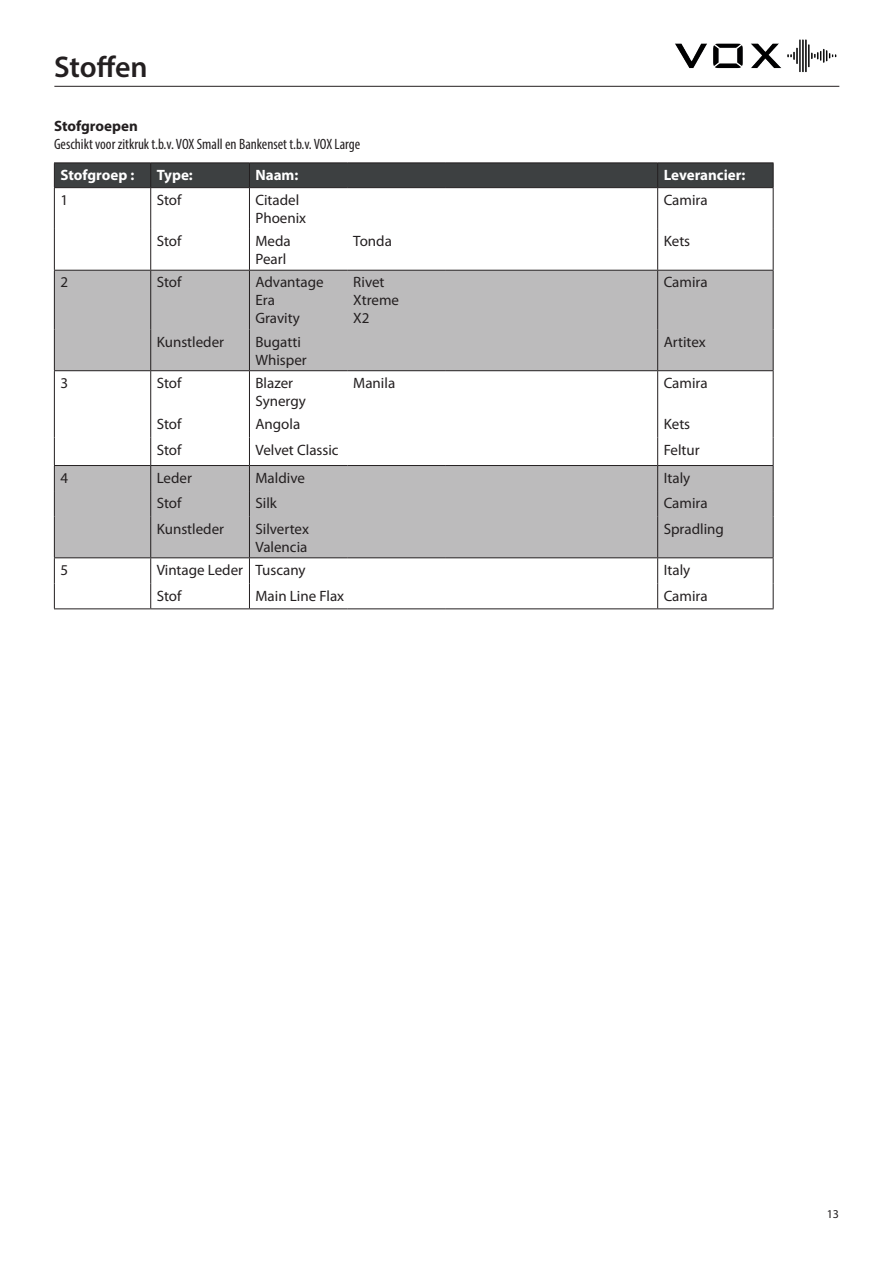
<style>
.page{position:relative;width:893px;height:1263px;background:#fff}
.page>*{position:absolute;margin:0;border:0;box-sizing:border-box;transform-origin:0 0}
.t1{font:600 30px "Myriad Pro";color:#231f20}
.t2{font:15px "Myriad Pro";color:#231f20}
.t3{font:condensed 15px/18px "Myriad Pro";color:#231f20}
.t4{font:700 15px "Myriad Pro";color:#fff}
.t5{font:12px "Myriad Pro";color:#231f20}
.s1{font-weight:700;font-stretch:normal}
</style>
<div class="page">
<hr style="left:54px;top:86px;width:785px;height:1px;background:#231f20">
<img style="left:675px;top:39px;width:162px;height:34px">
<svg style="left:55px;top:271px;width:718px;height:286px;fill:#bcbbbc"></svg>
<div style="left:54px;top:163px;width:720px;height:25px;background:#3d4041"></div>
<hr style="left:54px;top:187px;width:97px;height:1px;background:#231f20">
<hr style="left:54px;top:188px;width:1px;height:41px;background:#231f20">
<hr style="left:151px;top:187px;width:98px;height:1px;background:#231f20">
<hr style="left:150px;top:188px;width:1px;height:41px;background:#231f20">
<hr style="left:249px;top:187px;width:98px;height:1px;background:#231f20">
<hr style="left:249px;top:188px;width:1px;height:41px;background:#231f20">
<hr style="left:347px;top:187px;width:98px;height:1px;background:#231f20">
<hr style="left:445px;top:187px;width:213px;height:1px;background:#231f20">
<hr style="left:658px;top:187px;width:115px;height:1px;background:#231f20">
<hr style="left:657px;top:188px;width:1px;height:41px;background:#231f20">
<hr style="left:773px;top:188px;width:1px;height:41px;background:#231f20">
<hr style="left:54px;top:229px;width:1px;height:41px;background:#231f20">
<hr style="left:150px;top:229px;width:1px;height:41px;background:#231f20">
<hr style="left:249px;top:229px;width:1px;height:41px;background:#231f20">
<hr style="left:657px;top:229px;width:1px;height:41px;background:#231f20">
<hr style="left:773px;top:229px;width:1px;height:41px;background:#231f20">
<hr style="left:54px;top:270px;width:97px;height:1px;background:#231f20">
<hr style="left:54px;top:271px;width:1px;height:58px;background:#231f20">
<hr style="left:151px;top:270px;width:98px;height:1px;background:#231f20">
<hr style="left:150px;top:271px;width:1px;height:58px;background:#231f20">
<hr style="left:249px;top:270px;width:98px;height:1px;background:#231f20">
<hr style="left:249px;top:271px;width:1px;height:58px;background:#231f20">
<hr style="left:347px;top:270px;width:98px;height:1px;background:#231f20">
<hr style="left:445px;top:270px;width:213px;height:1px;background:#231f20">
<hr style="left:658px;top:270px;width:115px;height:1px;background:#231f20">
<hr style="left:657px;top:271px;width:1px;height:58px;background:#231f20">
<hr style="left:773px;top:271px;width:1px;height:58px;background:#231f20">
<hr style="left:54px;top:329px;width:1px;height:41px;background:#231f20">
<hr style="left:150px;top:329px;width:1px;height:41px;background:#231f20">
<hr style="left:249px;top:329px;width:1px;height:41px;background:#231f20">
<hr style="left:657px;top:329px;width:1px;height:41px;background:#231f20">
<hr style="left:773px;top:329px;width:1px;height:41px;background:#231f20">
<hr style="left:54px;top:370px;width:97px;height:1px;background:#231f20">
<hr style="left:54px;top:371px;width:1px;height:41px;background:#231f20">
<hr style="left:151px;top:370px;width:98px;height:1px;background:#231f20">
<hr style="left:150px;top:371px;width:1px;height:41px;background:#231f20">
<hr style="left:249px;top:370px;width:98px;height:1px;background:#231f20">
<hr style="left:249px;top:371px;width:1px;height:41px;background:#231f20">
<hr style="left:347px;top:370px;width:98px;height:1px;background:#231f20">
<hr style="left:445px;top:370px;width:213px;height:1px;background:#231f20">
<hr style="left:658px;top:370px;width:115px;height:1px;background:#231f20">
<hr style="left:657px;top:371px;width:1px;height:41px;background:#231f20">
<hr style="left:773px;top:371px;width:1px;height:41px;background:#231f20">
<hr style="left:54px;top:465px;width:97px;height:1px;background:#231f20">
<hr style="left:151px;top:465px;width:98px;height:1px;background:#231f20">
<hr style="left:249px;top:465px;width:98px;height:1px;background:#231f20">
<hr style="left:347px;top:465px;width:98px;height:1px;background:#231f20">
<hr style="left:445px;top:465px;width:213px;height:1px;background:#231f20">
<hr style="left:658px;top:465px;width:115px;height:1px;background:#231f20">
<svg style="left:54px;top:412px;width:1px;height:104px"></svg>
<svg style="left:150px;top:412px;width:1px;height:104px"></svg>
<svg style="left:657px;top:412px;width:1px;height:104px"></svg>
<svg style="left:773px;top:412px;width:1px;height:104px"></svg>
<hr style="left:54px;top:516px;width:1px;height:41px;background:#231f20">
<hr style="left:150px;top:516px;width:1px;height:41px;background:#231f20">
<hr style="left:657px;top:516px;width:1px;height:41px;background:#231f20">
<hr style="left:773px;top:516px;width:1px;height:41px;background:#231f20">
<hr style="left:54px;top:557px;width:97px;height:1px;background:#231f20">
<hr style="left:151px;top:557px;width:98px;height:1px;background:#231f20">
<hr style="left:249px;top:557px;width:98px;height:1px;background:#231f20">
<hr style="left:347px;top:557px;width:98px;height:1px;background:#231f20">
<hr style="left:445px;top:557px;width:213px;height:1px;background:#231f20">
<hr style="left:658px;top:557px;width:115px;height:1px;background:#231f20">
<svg style="left:54px;top:558px;width:1px;height:50px"></svg>
<svg style="left:150px;top:558px;width:1px;height:50px"></svg>
<svg style="left:249px;top:558px;width:1px;height:50px"></svg>
<svg style="left:657px;top:558px;width:1px;height:50px"></svg>
<svg style="left:773px;top:558px;width:1px;height:50px"></svg>
<hr style="left:54px;top:608px;width:97px;height:1px;background:#231f20">
<hr style="left:151px;top:608px;width:98px;height:1px;background:#231f20">
<hr style="left:249px;top:608px;width:98px;height:1px;background:#231f20">
<hr style="left:347px;top:608px;width:98px;height:1px;background:#231f20">
<hr style="left:445px;top:608px;width:213px;height:1px;background:#231f20">
<hr style="left:658px;top:608px;width:115px;height:1px;background:#231f20">
<svg style="left:249px;top:412px;width:1px;height:104px"></svg>
<hr style="left:249px;top:516px;width:1px;height:41px;background:#231f20">
<p class="t1" style="left:54px;top:47px;width:95px">Stoffen</p>
<p class="t3" style="left:54px;top:117px;width:308px"><span class="s1">Stofgroepen<br></span>Geschikt voor zitkruk t.b.v. VOX Small en Bankenset t.b.v. VOX Large</p>
<p class="t4" style="left:60px;top:165px;width:75px">Stofgroep :</p>
<p class="t4" style="left:157px;top:165px;width:38px">Type:</p>
<p class="t4" style="left:255px;top:165px;width:44px">Naam:</p>
<p class="t4" style="left:664px;top:165px;width:83px">Leverancier:</p>
<p class="t2" style="left:60px;top:191px;width:9px">1</p>
<p class="t2" style="left:157px;top:191px;width:26px">Stof</p>
<p class="t2" style="left:255px;top:191px;width:45px">Citadel</p>
<p class="t2" style="left:255px;top:209px;width:52px">Phoenix</p>
<p class="t2" style="left:664px;top:191px;width:45px">Camira</p>
<p class="t2" style="left:157px;top:232px;width:26px">Stof</p>
<p class="t2" style="left:255px;top:232px;width:37px">Meda</p>
<p class="t2" style="left:255px;top:250px;width:32px">Pearl</p>
<p class="t2" style="left:353px;top:232px;width:40px">Tonda</p>
<p class="t2" style="left:664px;top:232px;width:28px">Kets</p>
<p class="t2" style="left:60px;top:273px;width:9px">2</p>
<p class="t2" style="left:157px;top:273px;width:26px">Stof</p>
<p class="t2" style="left:255px;top:273px;width:70px">Advantage</p>
<p class="t2" style="left:255px;top:291px;width:21px">Era</p>
<p class="t2" style="left:255px;top:309px;width:46px">Gravity</p>
<p class="t2" style="left:353px;top:273px;width:33px">Rivet</p>
<p class="t2" style="left:353px;top:291px;width:47px">Xtreme</p>
<p class="t2" style="left:353px;top:309px;width:18px">X2</p>
<p class="t2" style="left:664px;top:273px;width:45px">Camira</p>
<p class="t2" style="left:157px;top:332px;width:69px">Kunstleder</p>
<p class="t2" style="left:255px;top:332px;width:47px">Bugatti</p>
<p class="t2" style="left:255px;top:350px;width:53px">Whisper</p>
<p class="t2" style="left:664px;top:332px;width:44px">Artitex</p>
<p class="t2" style="left:60px;top:374px;width:9px">3</p>
<p class="t2" style="left:157px;top:374px;width:26px">Stof</p>
<p class="t2" style="left:255px;top:374px;width:39px">Blazer</p>
<p class="t2" style="left:255px;top:392px;width:52px">Synergy</p>
<p class="t2" style="left:353px;top:374px;width:43px">Manila</p>
<p class="t2" style="left:664px;top:374px;width:45px">Camira</p>
<p class="t2" style="left:157px;top:415px;width:26px">Stof</p>
<p class="t2" style="left:255px;top:415px;width:46px">Angola</p>
<p class="t2" style="left:664px;top:415px;width:28px">Kets</p>
<p class="t2" style="left:157px;top:440px;width:26px">Stof</p>
<p class="t2" style="left:255px;top:440px;width:85px">Velvet Classic</p>
<p class="t2" style="left:664px;top:440px;width:38px">Feltur</p>
<p class="t2" style="left:60px;top:468px;width:9px">4</p>
<p class="t2" style="left:157px;top:468px;width:37px">Leder</p>
<p class="t2" style="left:255px;top:468px;width:51px">Maldive</p>
<p class="t2" style="left:664px;top:468px;width:28px">Italy</p>
<p class="t2" style="left:157px;top:494px;width:26px">Stof</p>
<p class="t2" style="left:255px;top:494px;width:23px">Silk</p>
<p class="t2" style="left:664px;top:494px;width:45px">Camira</p>
<p class="t2" style="left:157px;top:519px;width:69px">Kunstleder</p>
<p class="t2" style="left:255px;top:519px;width:55px">Silvertex</p>
<p class="t2" style="left:255px;top:537px;width:53px">Valencia</p>
<p class="t2" style="left:664px;top:519px;width:62px">Spradling</p>
<p class="t2" style="left:60px;top:561px;width:9px">5</p>
<p class="t2" style="left:157px;top:561px;width:88px">Vintage Leder</p>
<p class="t2" style="left:255px;top:561px;width:52px">Tuscany</p>
<p class="t2" style="left:664px;top:561px;width:28px">Italy</p>
<p class="t2" style="left:157px;top:586px;width:26px">Stof</p>
<p class="t2" style="left:255px;top:586px;width:90px">Main Line Flax</p>
<p class="t2" style="left:664px;top:586px;width:45px">Camira</p>
<p class="t5" style="left:827px;top:1206px;width:14px">13</p>
</div>
